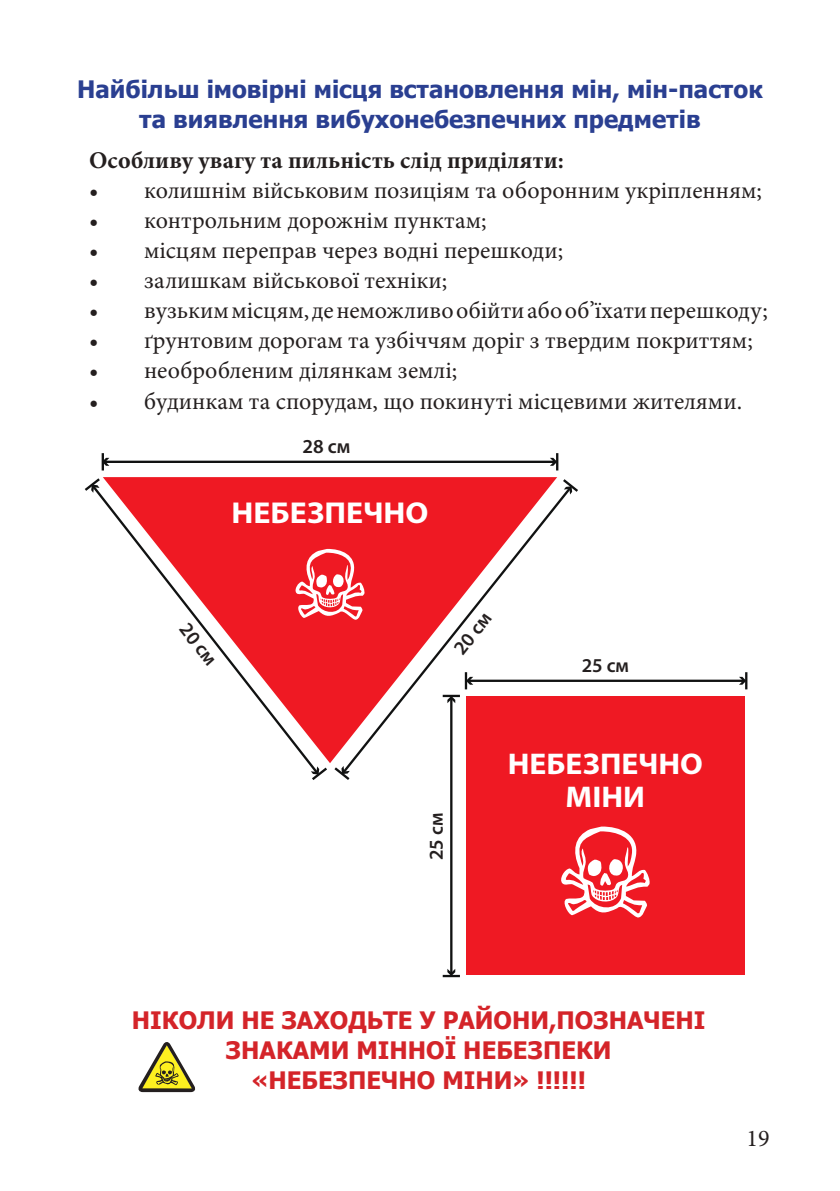
<style>
.page{position:relative;width:840px;height:1191px;background:#fff}
.page>*{position:absolute;margin:0;border:0;box-sizing:border-box;transform-origin:0 0}
.t1{font:700 30.4px "Myriad Pro";color:#fff;scale:1.05 1}
.t2{font:700 30px/32.8px "Myriad Pro";color:#fff;text-align:center;scale:1.05 1}
.t3{font:24px "Minion Pro";color:#241f1f}
.t4{font:700 24px/30px "Tahoma";color:#2a3f91;text-align:center}
.t5{font:700 24px/30px "Tahoma";color:#d42429;text-align:center}
.t6{font:700 24px "Minion Pro";color:#241f1f}
.t7{font:600 19.8px "Myriad Pro";color:#241f1f}
.t8{font:600 19.6px "Myriad Pro";color:#241f1f}
</style>
<div class="page">
<svg style="left:138px;top:1042px;width:58px;height:50px"></svg>
<div style="left:465px;top:696px;width:279px;height:279px;background:#ef1923"></div>
<svg style="left:561px;top:826px;width:89px;height:92px"></svg>
<hr style="left:744px;top:672px;width:3px;height:17px;background:#111212">
<hr style="left:468px;top:679px;width:275px;height:3px;background:#111212">
<svg style="left:738px;top:677px;width:7px;height:7px"></svg>
<hr style="left:450px;top:698px;width:2px;height:275px;background:#111212">
<svg style="left:442px;top:968px;width:17px;height:9px"></svg>
<svg style="left:103px;top:477px;width:454px;height:286px;background:#ef1f29"></svg>
<svg style="left:320px;top:548px;width:20px;height:72px"></svg>
<hr style="left:555px;top:453px;width:3px;height:17px;background:#111212">
<hr style="left:105px;top:460px;width:449px;height:3px;background:#111212">
<svg style="left:102px;top:453px;width:7px;height:17px"></svg>
<svg style="left:549px;top:458px;width:8px;height:8px"></svg>
<svg style="left:97px;top:483px;width:223px;height:282px"></svg>
<svg style="left:84px;top:478px;width:18px;height:15px"></svg>
<svg style="left:340px;top:485px;width:233px;height:290px"></svg>
<svg style="left:560px;top:479px;width:18px;height:15px"></svg>
<svg style="left:309px;top:765px;width:43px;height:15px"></svg>
<p class="t4" style="left:77px;top:76px;width:686px">Найбільш імовірні місця встановлення мін, мін-пасток та виявлення вибухонебезпечних предметів</p>
<p class="t6" style="left:89px;top:144px;width:476px">Особливу увагу та пильність слід приділяти:</p>
<p class="t3" style="left:89px;top:175px;width:674px">• колишнім військовим позиціям та оборонним укріпленням;</p>
<p class="t3" style="left:89px;top:205px;width:399px">• контрольним дорожнім пунктам;</p>
<p class="t3" style="left:89px;top:235px;width:475px">• місцям переправ через водні перешкоди;</p>
<p class="t3" style="left:89px;top:265px;width:359px">• залишкам військової техніки;</p>
<p class="t3" style="left:89px;top:295px;width:680px">• вузьким місцям, де неможливо обійти або об’їхати перешкоду;</p>
<p class="t3" style="left:89px;top:325px;width:664px">• ґрунтовим дорогам та узбіччям доріг з твердим покриттям;</p>
<p class="t3" style="left:89px;top:355px;width:369px">• необробленим ділянкам землі;</p>
<p class="t3" style="left:89px;top:385px;width:654px">• будинкам та спорудам, що покинуті місцевими жителями.</p>
<p class="t7" style="left:302px;top:434px;width:49px">28 см</p>
<p class="t1" style="left:231px;top:493px;width:189px">НЕБЕЗПЕЧНО</p>
<p class="t7" style="left:193px;top:617px;width:49px;rotate:52deg">20 см</p>
<p class="t7" style="left:447px;top:644px;width:49px;rotate:-51deg">20 см</p>
<p class="t8" style="left:581px;top:653px;width:49px">25 см</p>
<p class="t8" style="left:423px;top:860px;width:49px;rotate:-90deg">25 см</p>
<p class="t2" style="left:507px;top:746px;width:187px">НЕБЕЗПЕЧНО<br>МІНИ</p>
<p class="t5" style="left:132px;top:1006px;width:574px">НІКОЛИ НЕ ЗАХОДЬТЕ У РАЙОНИ,ПОЗНАЧЕНІ<br>ЗНАКАМИ МІННОЇ НЕБЕЗПЕКИ «НЕБЕЗПЕЧНО МІНИ» !!!!!!</p>
<p class="t3" style="left:746px;top:1122px;width:25px">19</p>
</div>
